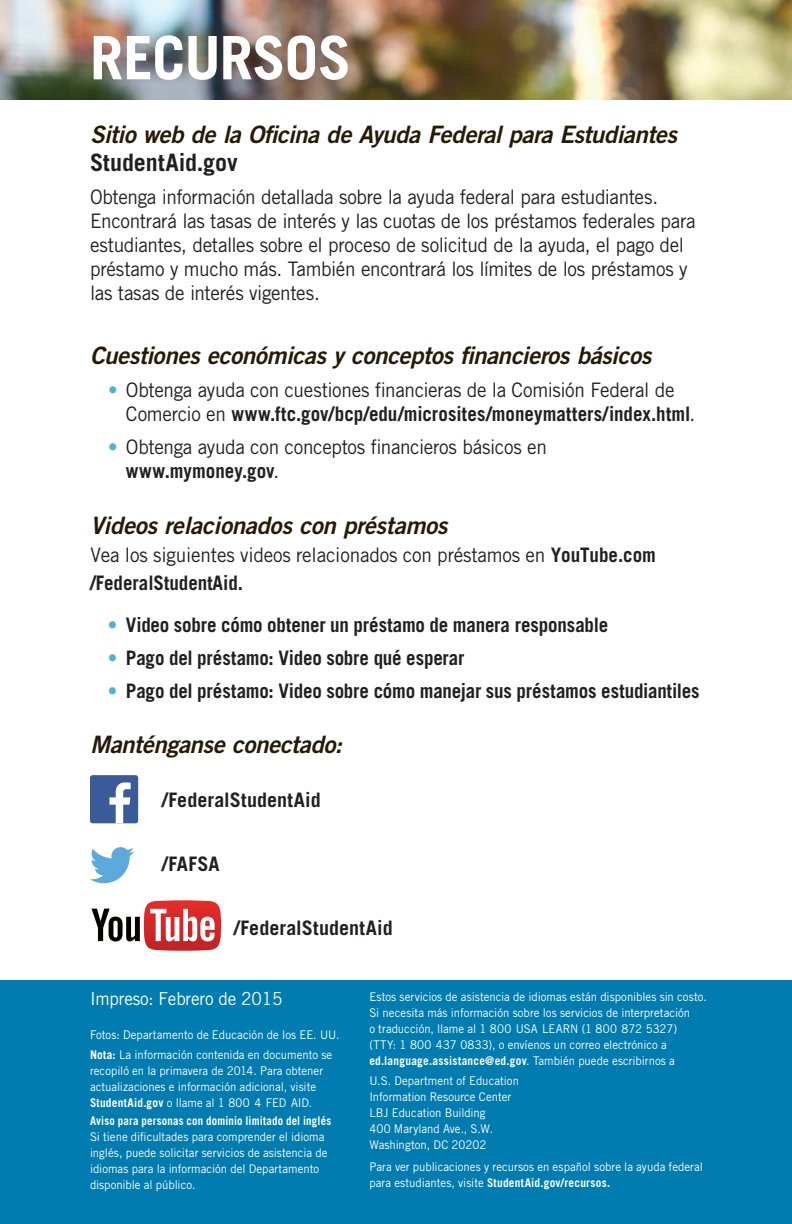
<style>
.page{position:relative;width:792px;height:1224px;background:#fff}
.page>*{position:absolute;margin:0;border:0;box-sizing:border-box;transform-origin:0 0}
.t1{font:700 60px "Trade Gothic LT Std";letter-spacing:-.015em;color:#fff}
.t2{font:24px "Trade Gothic LT Std Bd 2 Obl";letter-spacing:-.015em;color:#251a05}
.t3{font:700 24px "Trade Gothic LT Std";color:#231f20}
.t4{font:20px/24px "Trade Gothic LT Std";letter-spacing:-.015em;color:#231f20;scale:.95 1}
.t5{font:700 20px "Trade Gothic LT Std";letter-spacing:-.005em;color:#231f20;scale:.95 1}
.t6{font:700 20px "Trade Gothic LT Std";letter-spacing:-.005em;color:#231f20}
.t7{font:18px "Trade Gothic LT Std";letter-spacing:-.01em;color:#fff;scale:.95 1}
.t8{font:12px/16px "Trade Gothic LT Std";color:#fff;scale:.95 1}
.s1{color:#4db3cf}
.s2{font-weight:700}
.s3{font-weight:400;color:#4db3cf}
</style>
<div class="page">
<svg style="left:92px;top:900px;width:129px;height:51px"></svg>
<img style="left:0;top:0;width:792px;height:99px">
<div style="left:90px;top:775px;width:48px;height:48px;background:#3b5a9a;border-radius:3px"></div>
<svg style="left:109px;top:782px;width:22px;height:41px"></svg>
<svg style="left:90px;top:847px;width:44px;height:36px"></svg>
<div style="left:0;top:981px;width:792px;height:243px;background:#007cb1"></div>
<h2 class="t1" style="left:90px;top:21px;width:263px">RECURSOS</h2>
<h3 class="t2" style="left:90px;top:120px;width:589px">Sitio web de la Oficina de Ayuda Federal para Estudiantes</h3>
<p class="t3" style="left:90px;top:148px;width:149px">StudentAid.gov</p>
<p class="t4" style="left:90px;top:185px;width:639px">Obtenga información detallada sobre la ayuda federal para estudiantes.<br>Encontrará las tasas de interés y las cuotas de los préstamos federales para estudiantes, detalles sobre el proceso de solicitud de la ayuda, el pago del préstamo y mucho más. También encontrará los límites de los préstamos y las tasas de interés vigentes.</p>
<h3 class="t2" style="left:90px;top:341px;width:563px">Cuestiones económicas y conceptos financieros básicos</h3>
<p class="t4" style="left:126px;top:378px;width:601px;text-indent:-18px"><span class="s1">•</span> Obtenga ayuda con cuestiones financieras de la Comisión Federal de<br>Comercio en <span class="s2">www.ftc.gov/bcp/edu/microsites/moneymatters/index.html</span>.</p>
<p class="t4" style="left:126px;top:435px;width:445px;text-indent:-18px"><span class="s1">•</span> Obtenga ayuda con conceptos financieros básicos en <span class="s2">www.mymoney.gov</span>.</p>
<p class="t2" style="left:90px;top:510px;width:359px">Videos relacionados con préstamos</p>
<p class="t4" style="left:90px;top:541px;width:597px;line-height:27.8px">Vea los siguientes videos relacionados con préstamos en <span class="s2">YouTube.com /FederalStudentAid.</span></p>
<p class="t5" style="left:108px;top:613px;width:528px"><span class="s3">•</span> Video sobre cómo obtener un préstamo de manera responsable</p>
<p class="t5" style="left:108px;top:646px;width:377px"><span class="s3">•</span> Pago del préstamo: Video sobre qué esperar</p>
<p class="t5" style="left:108px;top:679px;width:624px"><span class="s3">•</span> Pago del préstamo: Video sobre cómo manejar sus préstamos estudiantiles</p>
<h3 class="t2" style="left:90px;top:730px;width:254px">Manténganse conectado:</h3>
<p class="t6" style="left:162px;top:788px;width:160px">/FederalStudentAid</p>
<p class="t6" style="left:162px;top:852px;width:59px">/FAFSA</p>
<p class="t6" style="left:234px;top:916px;width:160px">/FederalStudentAid</p>
<p class="t7" style="left:90px;top:988px;width:204px">Impreso: Febrero de 2015</p>
<p class="t8" style="left:90px;top:1025px;width:264px;line-height:20px">Fotos: Departamento de Educación de los EE. UU.<br><span class="s2">Nota:</span> La información contenida en documento se</p>
<p class="t8" style="left:90px;top:1063px;width:247px">recopiló en la primavera de 2014. Para obtener actualizaciones e información adicional, visite<br><span class="s2">StudentAid.gov</span> o llame al 1 800 4 FED AID.</p>
<p class="t8" style="left:90px;top:1113px;width:256px"><span class="s2">Aviso para personas con dominio limitado del inglés </span>Si tiene dificultades para comprender el idioma inglés, puede solicitar servicios de asistencia de idiomas para la información del Departamento disponible al público.</p>
<p class="t8" style="left:369px;top:988px;width:357px">Estos servicios de asistencia de idiomas están disponibles sin costo.<br>Si necesita más información sobre los servicios de interpretación<br>o traducción, llame al 1 800 USA LEARN (1 800 872 5327) (TTY: 1 800 437 0833), o envíenos un correo electrónico a <span class="s2">ed.language.assistance@ed.gov</span>. También puede escribirnos a</p>
<p class="t8" style="left:369px;top:1072px;width:159px">U.S. Department of Education<br>Information Resource Center<br>LBJ Education Building<br>400 Maryland Ave., S.W.<br>Washington, DC 20202</p>
<p class="t8" style="left:369px;top:1158px;width:353px">Para ver publicaciones y recursos en español sobre la ayuda federal para estudiantes, visite <span class="s2">StudentAid.gov/recursos.</span></p>
</div>
